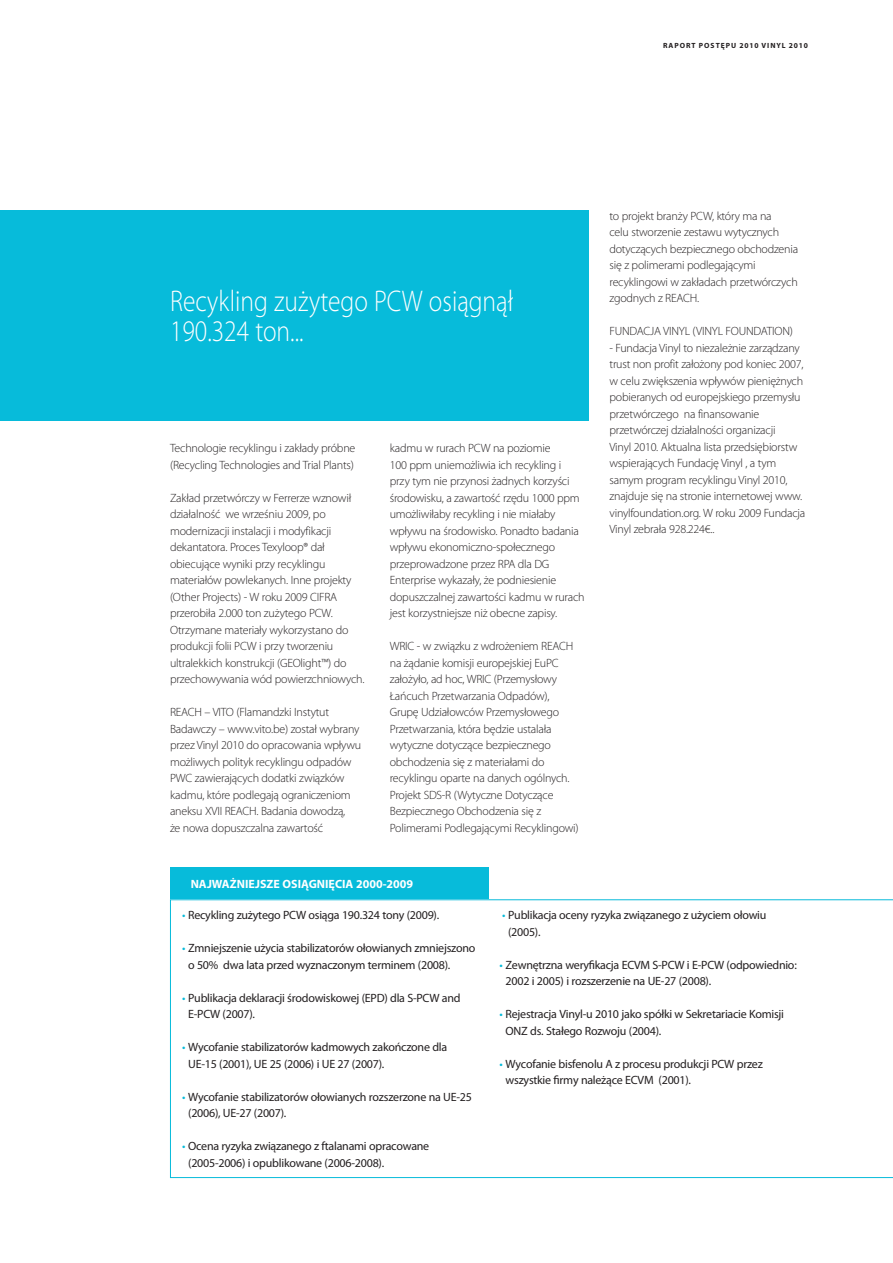
<style>
.page{position:relative;width:893px;height:1263px;background:#fff}
.page>*{position:absolute;margin:0;border:0;box-sizing:border-box;transform-origin:0 0}
.t1{font:300 30px/30px "Myriad Pro";color:#fff;scale:.85 1}
.t2{font:300 12px/16.5px "Myriad Pro";letter-spacing:-.02em;color:#231f20}
.t3{font:12px/16.5px "Myriad Pro";letter-spacing:-.02em;color:#231f20}
.t4{font:700 12px "Myriad Pro";color:#fff}
.t5{font:700 7.5px "Myriad Pro";letter-spacing:.13em;color:#231f20}
.s1{color:#07bbda}
</style>
<div class="page">
<div style="left:0;top:210px;width:588px;height:211px;background:#07bbda"></div>
<svg style="left:170px;top:899px;width:723px;height:279px"></svg>
<div style="left:170px;top:867px;width:319px;height:32px;background:#07bbda"></div>
<p class="t5" style="left:663px;top:41px;width:146px">RAPORT POSTĘPU 2010 VINYL 2010</p>
<h1 class="t1" style="left:170px;top:285px;width:405px">Recykling zużytego PCW osiągnął<br>190.324 ton...</h1>
<p class="t2" style="left:170px;top:440px;width:187px">Technologie recyklingu i zakłady próbne (Recycling Technologies and Trial Plants)</p>
<p class="t2" style="left:170px;top:489px;width:196px">Zakład przetwórczy w Ferrerze wznowił działalność we wrześniu 2009, po modernizacji instalacji i modyfikacji dekantatora. Proces Texyloop® dał obiecujące wyniki przy recyklingu materiałów powlekanych. Inne projekty (Other Projects) - W roku 2009 CIFRA przerobiła 2.000 ton zużytego PCW.<br>Otrzymane materiały wykorzystano do produkcji folii PCW i przy tworzeniu ultralekkich konstrukcji (GEOlight™) do przechowywania wód powierzchniowych.</p>
<p class="t2" style="left:170px;top:704px;width:193px">REACH – VITO (Flamandzki Instytut Badawczy – www.vito.be) został wybrany przez Vinyl 2010 do opracowania wpływu możliwych polityk recyklingu odpadów PWC zawierających dodatki związków kadmu, które podlegają ograniczeniom aneksu XVII REACH. Badania dowodzą,<br>że nowa dopuszczalna zawartość</p>
<p class="t2" style="left:390px;top:440px;width:196px">kadmu w rurach PCW na poziomie<br>100 ppm uniemożliwia ich recykling i<br>przy tym nie przynosi żadnych korzyści środowisku, a zawartość rzędu 1000 ppm umożliwiłaby recykling i nie miałaby wpływu na środowisko. Ponadto badania wpływu ekonomiczno-społecznego przeprowadzone przez RPA dla DG Enterprise wykazały, że podniesienie dopuszczalnej zawartości kadmu w rurach jest korzystniejsze niż obecne zapisy.</p>
<p class="t2" style="left:390px;top:638px;width:190px">WRIC - w związku z wdrożeniem REACH na żądanie komisji europejskiej EuPC założyło, ad hoc, WRIC (Przemysłowy Łańcuch Przetwarzania Odpadów), Grupę Udziałowców Przemysłowego Przetwarzania, która będzie ustalała wytyczne dotyczące bezpiecznego obchodzenia się z materiałami do recyklingu oparte na danych ogólnych.<br>Projekt SDS-R (Wytyczne Dotyczące Bezpiecznego Obchodzenia się z Polimerami Podlegającymi Recyklingowi)</p>
<p class="t2" style="left:609px;top:207px;width:190px">to projekt branży PCW, który ma na<br>celu stworzenie zestawu wytycznych dotyczących bezpiecznego obchodzenia się z polimerami podlegającymi recyklingowi w zakładach przetwórczych zgodnych z REACH.</p>
<p class="t2" style="left:609px;top:323px;width:185px">FUNDACJA VINYL (VINYL FOUNDATION)</p>
<p class="t2" style="left:609px;top:339px;width:197px">- Fundacja Vinyl to niezależnie zarządzany trust non profit założony pod koniec 2007, w celu zwiększenia wpływów pieniężnych pobieranych od europejskiego przemysłu przetwórczego na finansowanie przetwórczej działalności organizacji<br>Vinyl 2010. Aktualna lista przedsiębiorstw wspierających Fundację Vinyl , a tym samym program recyklingu Vinyl 2010, znajduje się na stronie internetowej www. vinylfoundation.org. W roku 2009 Fundacja Vinyl zebrała 928.224€..</p>
<p class="t4" style="left:191px;top:876px;width:224px">NAJWAŻNIEJSZE OSIĄGNIĘCIA 2000-2009</p>
<p class="t3" style="left:182px;top:906px;width:259px"><span class="s1">•</span> Recykling zużytego PCW osiąga 190.324 tony (2009).</p>
<p class="t3" style="left:188px;top:939px;width:289px;text-indent:-6px"><span class="s1">•</span> Zmniejszenie użycia stabilizatorów ołowianych zmniejszono o 50% dwa lata przed wyznaczonym terminem (2008).</p>
<p class="t3" style="left:188px;top:989px;width:274px;text-indent:-6px"><span class="s1">•</span> Publikacja deklaracji środowiskowej (EPD) dla S-PCW and<br>E-PCW (2007).</p>
<p class="t3" style="left:188px;top:1038px;width:261px;text-indent:-6px"><span class="s1">•</span> Wycofanie stabilizatorów kadmowych zakończone dla<br>UE-15 (2001), UE 25 (2006) i UE 27 (2007).</p>
<p class="t3" style="left:188px;top:1088px;width:285px;text-indent:-6px"><span class="s1">•</span> Wycofanie stabilizatorów ołowianych rozszerzone na UE-25 (2006), UE-27 (2007).</p>
<p class="t3" style="left:188px;top:1137px;width:243px;text-indent:-6px"><span class="s1">•</span> Ocena ryzyka związanego z ftalanami opracowane (2005-2006) i opublikowane (2006-2008).</p>
<p class="t3" style="left:508px;top:906px;width:260px;text-indent:-6px"><span class="s1">•</span> Publikacja oceny ryzyka związanego z użyciem ołowiu (2005).</p>
<p class="t3" style="left:506px;top:956px;width:293px;text-indent:-6px"><span class="s1">•</span> Zewnętrzna weryfikacja ECVM S-PCW i E-PCW (odpowiednio:<br>2002 i 2005) i rozszerzenie na UE-27 (2008).</p>
<p class="t3" style="left:506px;top:1005px;width:280px;text-indent:-6px"><span class="s1">•</span> Rejestracja Vinyl-u 2010 jako spółki w Sekretariacie Komisji<br>ONZ ds. Stałego Rozwoju (2004).</p>
<p class="t3" style="left:506px;top:1055px;width:259px;text-indent:-6px"><span class="s1">•</span> Wycofanie bisfenolu A z procesu produkcji PCW przez wszystkie firmy należące ECVM (2001).</p>
</div>
